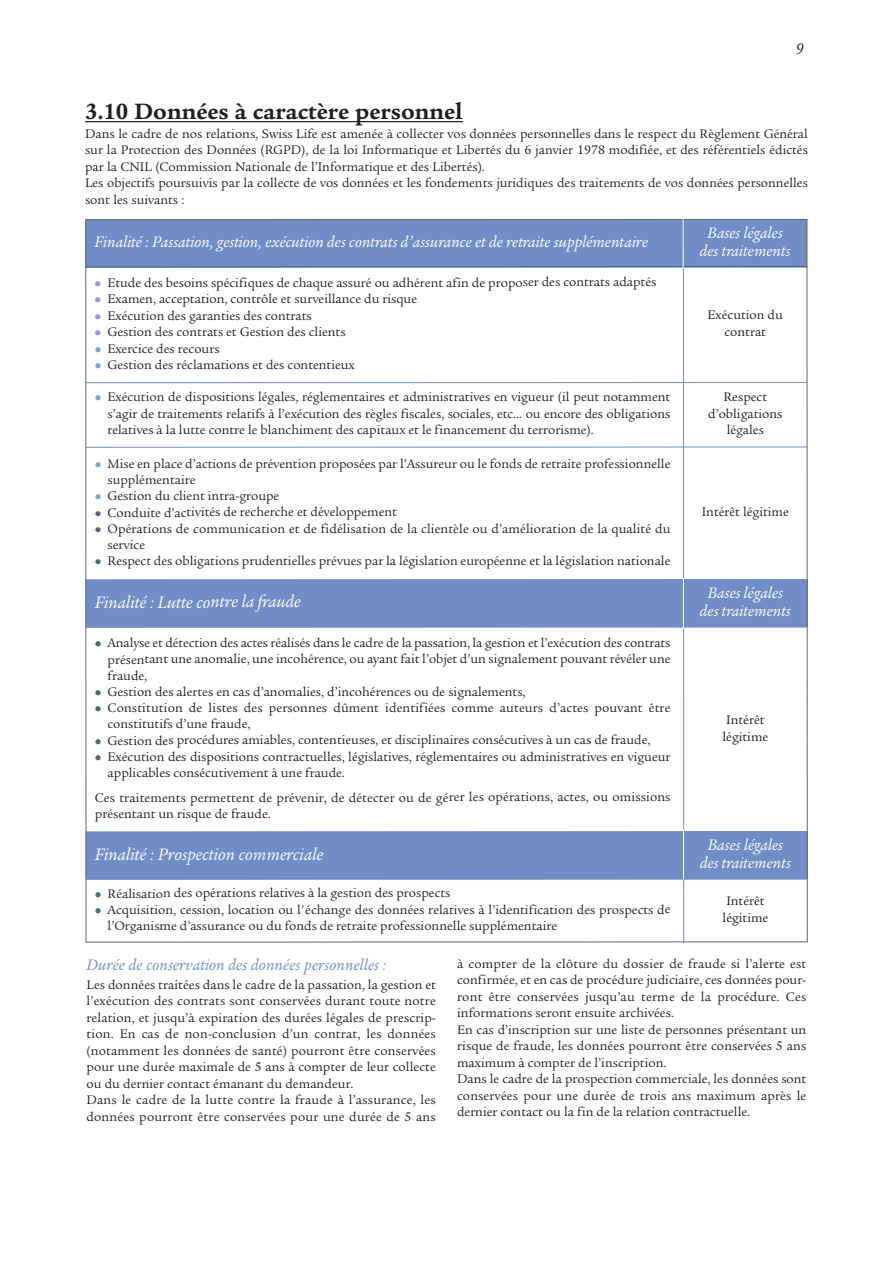
<style>
.page{position:relative;width:893px;height:1263px;background:#fff}
.page>*{position:absolute;margin:0;border:0;box-sizing:border-box;transform-origin:0 0}
.t1{font:700 24px "Legacy Serif LT";color:#231f20}
.t2{font:italic 18px "Legacy Serif LT";color:#fff}
.t3{font:italic 16.5px/18px "Legacy Serif LT";color:#fff;text-align:center}
.t4{font:italic 16.5px "Legacy Serif LT";letter-spacing:.005em;color:#708dc8}
.t5{font:italic 16.5px "Legacy Serif LT";color:#231f20}
.t6{font:13.5px/16.5px "Legacy Serif LT";color:#231f20}
.s1{color:#889fd1}
.s2{color:#466a87}
</style>
<div class="page">
<hr style="left:85px;top:121px;width:378px;height:1px;background:#231f20">
<div style="left:85px;top:219px;width:598px;height:48px;background:#708dc8"></div>
<div style="left:683px;top:219px;width:124px;height:48px;background:#708dc8"></div>
<div style="left:86px;top:580px;width:598px;height:47px;background:#708dc8"></div>
<div style="left:684px;top:580px;width:123px;height:47px;background:#708dc8"></div>
<div style="left:86px;top:832px;width:598px;height:47px;background:#708dc8"></div>
<div style="left:684px;top:832px;width:124px;height:47px;background:#708dc8"></div>
<hr style="left:85px;top:219px;width:1px;height:723px;background:#676766">
<hr style="left:683px;top:219px;width:1px;height:723px;background:#708dc8">
<hr style="left:807px;top:219px;width:1px;height:723px;background:#676766">
<hr style="left:85px;top:219px;width:722px;height:1px;background:#676766">
<hr style="left:85px;top:266px;width:722px;height:2px;background:#175574">
<hr style="left:85px;top:382px;width:722px;height:1px;background:#708dc8">
<hr style="left:85px;top:447px;width:722px;height:1px;background:#708dc8">
<hr style="left:86px;top:579px;width:721px;height:1px;background:#708dc8">
<hr style="left:86px;top:627px;width:721px;height:1px;background:#708dc8">
<hr style="left:86px;top:831px;width:722px;height:1px;background:#708dc8">
<hr style="left:86px;top:879px;width:722px;height:1px;background:#708dc8">
<hr style="left:86px;top:941px;width:722px;height:1px;background:#676766">
<hr style="left:683px;top:217px;width:1px;height:51px;background:#fff">
<hr style="left:683px;top:578px;width:1px;height:50px;background:#fff">
<hr style="left:683px;top:829px;width:1px;height:50px;background:#fff">
<p class="t5" style="left:796px;top:43px;width:9px">9</p>
<h1 class="t1" style="left:85px;top:102px;width:379px">3.10 Données à caractère personnel</h1>
<p class="t6" style="left:85px;top:127px;width:724px">Dans le cadre de nos relations, Swiss Life est amenée à collecter vos données personnelles dans le respect du Règlement Général sur la Protection des Données (RGPD), de la loi Informatique et Libertés du 6 janvier 1978 modifiée, et des référentiels édictés par la CNIL (Commission Nationale de l’Informatique et des Libertés).<br>Les objectifs poursuivis par la collecte de vos données et les fondements juridiques des traitements de vos données personnelles sont les suivants :</p>
<p class="t3" style="left:95px;top:234px;width:555px">Finalité : Passation, gestion, exécution des contrats d’assurance et de retraite supplémentaire</p>
<p class="t3" style="left:700px;top:225px;width:92px">Bases légales des traitements</p>
<p class="t6" style="left:95px;top:275px;width:563px"><span class="s1">●</span> Etude des besoins spécifiques de chaque assuré ou adhérent afin de proposer des contrats adaptés</p>
<p class="t6" style="left:95px;top:292px;width:324px"><span class="s1">●</span> Examen, acceptation, contrôle et surveillance du risque</p>
<p class="t6" style="left:95px;top:308px;width:219px"><span class="s1">●</span> Exécution des garanties des contrats</p>
<p class="t6" style="left:95px;top:325px;width:252px"><span class="s1">●</span> Gestion des contrats et Gestion des clients</p>
<p class="t6" style="left:95px;top:341px;width:126px"><span class="s1">●</span> Exercice des recours</p>
<p class="t6" style="left:95px;top:358px;width:262px"><span class="s1">●</span> Gestion des réclamations et des contentieux</p>
<p class="t6" style="left:708px;top:308px;width:77px;text-align:center">Exécution du contrat</p>
<p class="t6" style="left:107px;top:390px;width:564px;text-align:justify;text-indent:-13px"><span class="s1">●</span> Exécution de dispositions légales, réglementaires et administratives en vigueur (il peut notamment s’agir de traitements relatifs à l’exécution des règles fiscales, sociales, etc... ou encore des obligations relatives à la lutte contre le blanchiment des capitaux et le financement du terrorisme).</p>
<p class="t6" style="left:708px;top:390px;width:76px;text-align:center">Respect d’obligations légales</p>
<p class="t6" style="left:107px;top:457px;width:564px;text-indent:-13px"><span class="s1">●</span> Mise en place d’actions de prévention proposées par l’Assureur ou le fonds de retraite professionnelle supplémentaire</p>
<p class="t6" style="left:95px;top:489px;width:186px"><span class="s1">●</span> Gestion du client intra-groupe</p>
<p class="t6" style="left:95px;top:505px;width:304px"><span class="s2">●</span> Conduite d’activités de recherche et développement</p>
<p class="t6" style="left:107px;top:521px;width:564px;text-indent:-13px"><span class="s2">●</span> Opérations de communication et de fidélisation de la clientèle ou d’amélioration de la qualité du service</p>
<p class="t6" style="left:95px;top:554px;width:577px"><span class="s2">●</span> Respect des obligations prudentielles prévues par la législation européenne et la législation nationale</p>
<p class="t6" style="left:702px;top:505px;width:89px">Intérêt légitime</p>
<h2 class="t2" style="left:95px;top:595px;width:207px">Finalité : Lutte contre la fraude</h2>
<p class="t3" style="left:700px;top:585px;width:92px">Bases légales des traitements</p>
<p class="t6" style="left:108px;top:636px;width:564px;text-align:justify;text-indent:-13px"><span class="s2">●</span> Analyse et détection des actes réalisés dans le cadre de la passation, la gestion et l’exécution des contrats présentant une anomalie, une incohérence, ou ayant fait l’objet d’un signalement pouvant révéler une fraude,</p>
<p class="t6" style="left:95px;top:685px;width:432px"><span class="s2">●</span> Gestion des alertes en cas d’anomalies, d’incohérences ou de signalements,</p>
<p class="t6" style="left:108px;top:701px;width:564px;text-indent:-13px"><span class="s2">●</span> Constitution de listes des personnes dûment identifiées comme auteurs d’actes pouvant être constitutifs d’une fraude,</p>
<p class="t6" style="left:95px;top:733px;width:557px"><span class="s2">●</span> Gestion des procédures amiables, contentieuses, et disciplinaires consécutives à un cas de fraude,</p>
<p class="t6" style="left:108px;top:749px;width:564px;text-indent:-13px"><span class="s2">●</span> Exécution des dispositions contractuelles, législatives, réglementaires ou administratives en vigueur applicables consécutivement à une fraude.</p>
<p class="t6" style="left:95px;top:790px;width:577px">Ces traitements permettent de prévenir, de détecter ou de gérer les opérations, actes, ou omissions présentant un risque de fraude.</p>
<p class="t6" style="left:722px;top:713px;width:47px">Intérêt légitime</p>
<h2 class="t2" style="left:95px;top:847px;width:230px">Finalité : Prospection commerciale</h2>
<p class="t3" style="left:700px;top:837px;width:92px">Bases légales des traitements</p>
<p class="t6" style="left:95px;top:886px;width:357px"><span class="s2">●</span> Réalisation des opérations relatives à la gestion des prospects</p>
<p class="t6" style="left:108px;top:902px;width:564px;text-indent:-13px"><span class="s2">●</span> Acquisition, cession, location ou l'échange des données relatives à l’identification des prospects de l’Organisme d’assurance ou du fonds de retraite professionnelle supplémentaire</p>
<p class="t6" style="left:723px;top:894px;width:47px">Intérêt légitime</p>
<p class="t4" style="left:87px;top:958px;width:302px">Durée de conservation des données personnelles :</p>
<p class="t6" style="left:86px;top:977px;width:351px">Les données traitées dans le cadre de la passation, la gestion et l’exécution des contrats sont conservées durant toute notre relation, et jusqu’à expiration des durées légales de prescrip&shy;tion. En cas de non-conclusion d’un contrat, les données (notamment les données de santé) pourront être conservées pour une durée maximale de 5 ans à compter de leur collecte ou du dernier contact émanant du demandeur.<br>Dans le cadre de la lutte contre la fraude à l’assurance, les données pourront être conservées pour une durée de 5 ans</p>
<p class="t6" style="left:457px;top:957px;width:351px">à compter de la clôture du dossier de fraude si l’alerte est confirmée, et en cas de procédure judiciaire, ces données pour&shy;ront être conservées jusqu’au terme de la procédure. Ces informations seront ensuite archivées.<br>En cas d’inscription sur une liste de personnes présentant un risque de fraude, les données pourront être conservées 5 ans maximum à compter de l’inscription.<br>Dans le cadre de la prospection commerciale, les données sont conservées pour une durée de trois ans maximum après le dernier contact ou la fin de la relation contractuelle.</p>
</div>
